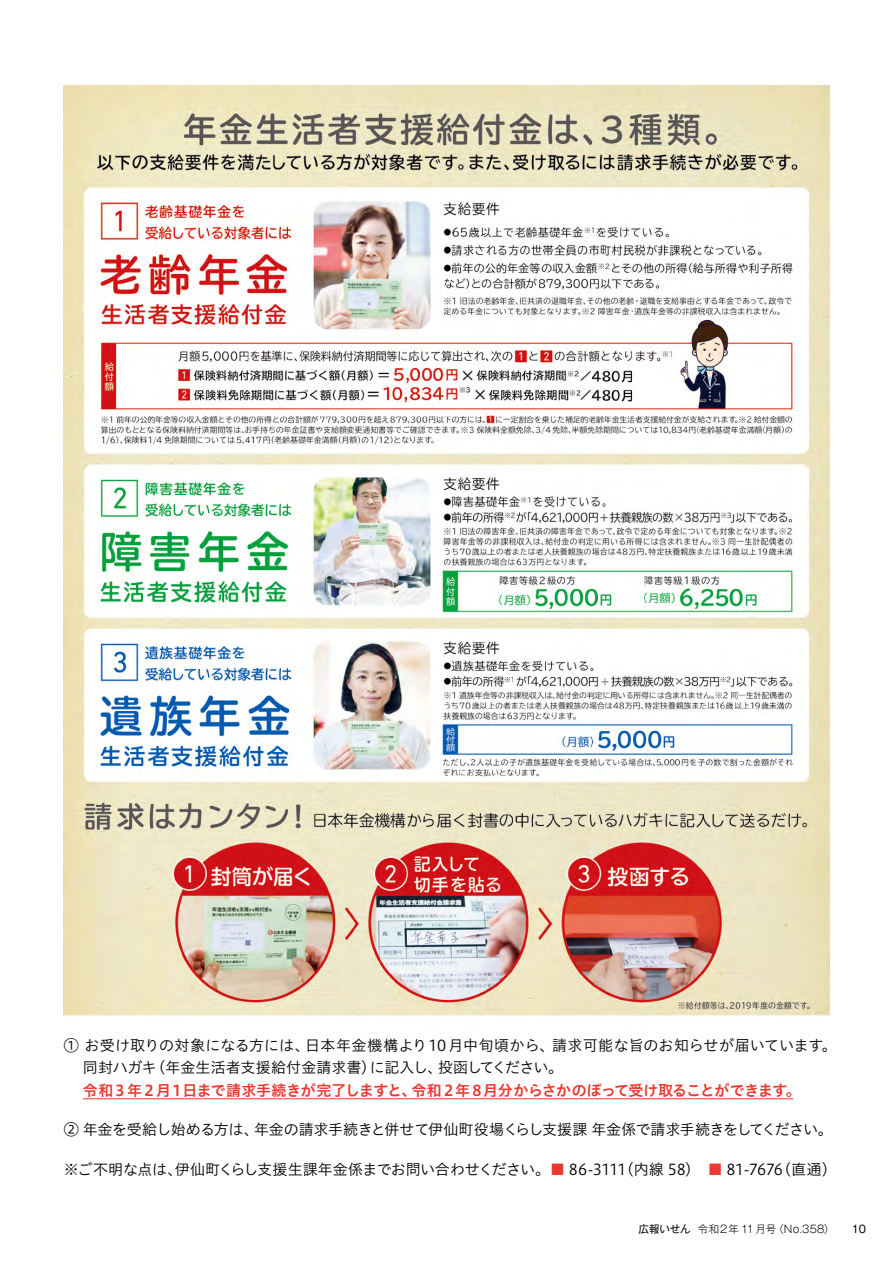
<style>
.page{position:relative;width:893px;height:1263px;background:#fff}
.page>*{position:absolute;margin:0;border:0;box-sizing:border-box;transform-origin:0 0}
.t1{font:15px "Hiragino UD Sans Std W3";letter-spacing:-.015em;color:#000}
.t2{font:15px "Hiragino UD Sans Std W6";letter-spacing:-.025em;color:#e8382f}
.t3{font:15px "Hiragino UD Sans Std W3";letter-spacing:.03em;color:#000}
.t4{font:15px "Hiragino UD Sans Std W3";letter-spacing:.005em;color:#000}
.t5{font:15px "Hiragino UD Sans Std W3";letter-spacing:.01em;color:#000}
.t6{font:15px "Hiragino UD Sans Std W3";letter-spacing:-.075em;color:#000}
.t7{font:300 10.5px "Gothic MB101 Pro";letter-spacing:-.005em;color:#000}
.t8{font:10.5px "Gothic MB101 Pro";color:#000}
.s1{color:#e8382f}
</style>
<div class="page">
<img style="left:64px;top:85px;width:765px;height:931px">
<hr style="left:83px;top:1098px;width:710px;height:1px;background:#e8382f">
<p class="t4" style="left:64px;top:1034px;width:248px">① お受け取りの対象になる方には、</p>
<p class="t3" style="left:305px;top:1034px;width:251px">日本年金機構より10月中旬頃から、</p>
<p class="t1" style="left:552px;top:1034px;width:286px">請求可能な旨のお知らせが届いています。</p>
<p class="t1" style="left:83px;top:1056px;width:75px">同封ハガキ</p>
<p class="t5" style="left:151px;top:1056px;width:227px">（年金生活者支援給付金請求書）</p>
<p class="t6" style="left:438px;top:1056px;width:126px">投函してください。</p>
<p class="t1" style="left:370px;top:1056px;width:74px">に記入し、</p>
<p class="t2" style="left:83px;top:1079px;width:335px">令和 3 年 2 月 1日まで請求手続きが完了しますと、</p>
<p class="t1" style="left:254px;top:1118px;width:580px">年金の請求手続きと併せて伊仙町役場くらし支援課年金係で請求手続きをしてください。</p>
<p class="t2" style="left:411px;top:1079px;width:391px">令和 2 年 8 月分からさかのぼって受け取ることができます。</p>
<p class="t1" style="left:64px;top:1118px;width:197px">② 年金を受給し始める方は、</p>
<p class="t1" style="left:64px;top:1158px;width:120px">※ご不明な点は、</p>
<p class="t1" style="left:619px;top:1158px;width:166px">（内線 58）　<span class="s1">■</span> 81-7676</p>
<p class="t1" style="left:776px;top:1158px;width:62px">（直通(</p>
<p class="t1" style="left:175px;top:1158px;width:453px">伊仙町くらし支援生課年金係までお問い合わせください。<span class="s1">■</span> 86-3111</p>
<p class="t7" style="left:773px;top:1220px;width:63px">（No.358(</p>
<p class="t8" style="left:638px;top:1220px;width:54px">広報いせん</p>
<p class="t7" style="left:698px;top:1220px;width:80px">令和２年 11 月号</p>
<p class="t8" style="left:852px;top:1220px;width:16px">10</p>
</div>
